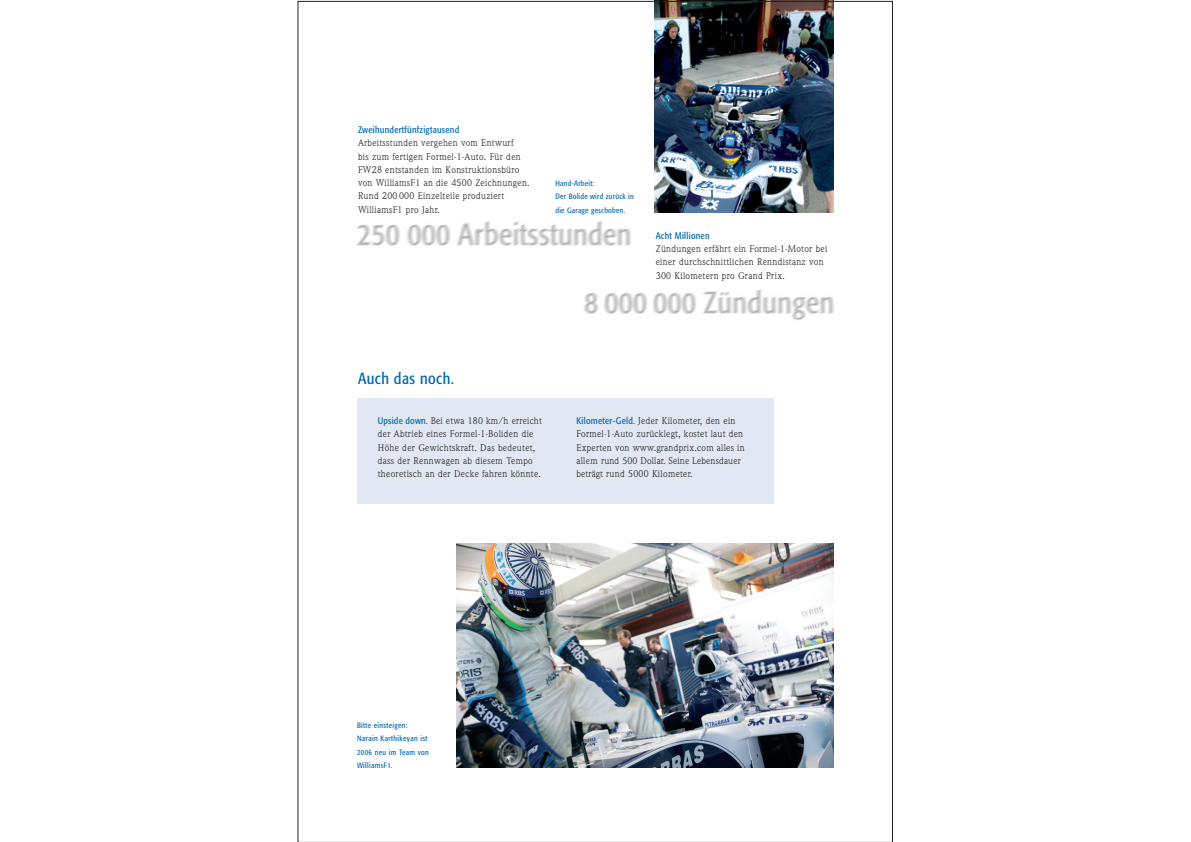
<style>
.page{position:relative;width:1191px;height:842px;background:#fff}
.page>*{position:absolute;margin:0;border:0;box-sizing:border-box;transform-origin:0 0}
.t1{font:16px "Formata Condensed";letter-spacing:.025em;color:#0168b3}
.t2{font:9.5px/13.2px "Weidemann";letter-spacing:.03em;color:#231f20}
.t3{font:9.5px "Formata Condensed";letter-spacing:.025em;color:#0168b3}
.t4{font:7.7px/13.2px "Formata Condensed";letter-spacing:.045em;color:#0168b3}
.s1{font-family:"Formata Condensed";color:#0168b3}
</style>
<div class="page">
<svg style="left:297px;top:1px;width:596px;height:841px"></svg>
<p class="t3" style="left:358px;top:126px;width:103px">Zweihundertfünfzigtausend</p>
<p class="t2" style="left:358px;top:137px;width:173px">Arbeitsstunden vergehen vom Entwurf<br>bis zum fertigen Formel-1-Auto. Für den FW28 entstanden im Konstruktionsbüro von WilliamsF1 an die 4500 Zeichnungen.<br>Rund 200000 Einzelteile produziert WilliamsF1 pro Jahr.</p>
<p class="t4" style="left:555px;top:177px;width:80px">Hand-Arbeit:<br>Der Bolide wird zurück in die Garage geschoben.</p>
<p class="t3" style="left:656px;top:232px;width:55px">Acht Millionen</p>
<p class="t2" style="left:656px;top:243px;width:173px">Zündungen erfährt ein Formel-1-Motor bei einer durchschnittlichen Renndistanz von<br>300 Kilometern pro Grand Prix.</p>
<h1 class="t1" style="left:358px;top:372px;width:98px">Auch das noch.</h1>
<p class="t2" style="left:378px;top:415px;width:165px"><span class="s1">Upside down.</span> Bei etwa 180 km/h erreicht der Abtrieb eines Formel-1-Boliden die Höhe der Gewichtskraft. Das bedeutet, dass der Rennwagen ab diesem Tempo theoretisch an der Decke fahren könnte.</p>
<p class="t2" style="left:576px;top:415px;width:170px"><span class="s1">Kilometer-Geld.</span> Jeder Kilometer, den ein Formel-1-Auto zurücklegt, kostet laut den Experten von www.grandprix.com alles in allem rund 500 Dollar. Seine Lebensdauer beträgt rund 5000 Kilometer.</p>
<p class="t4" style="left:357px;top:719px;width:73px">Bitte einsteigen:<br>Narain Karthikeyan ist<br>2006 neu im Team von<br>WilliamsF1.</p>
</div>
